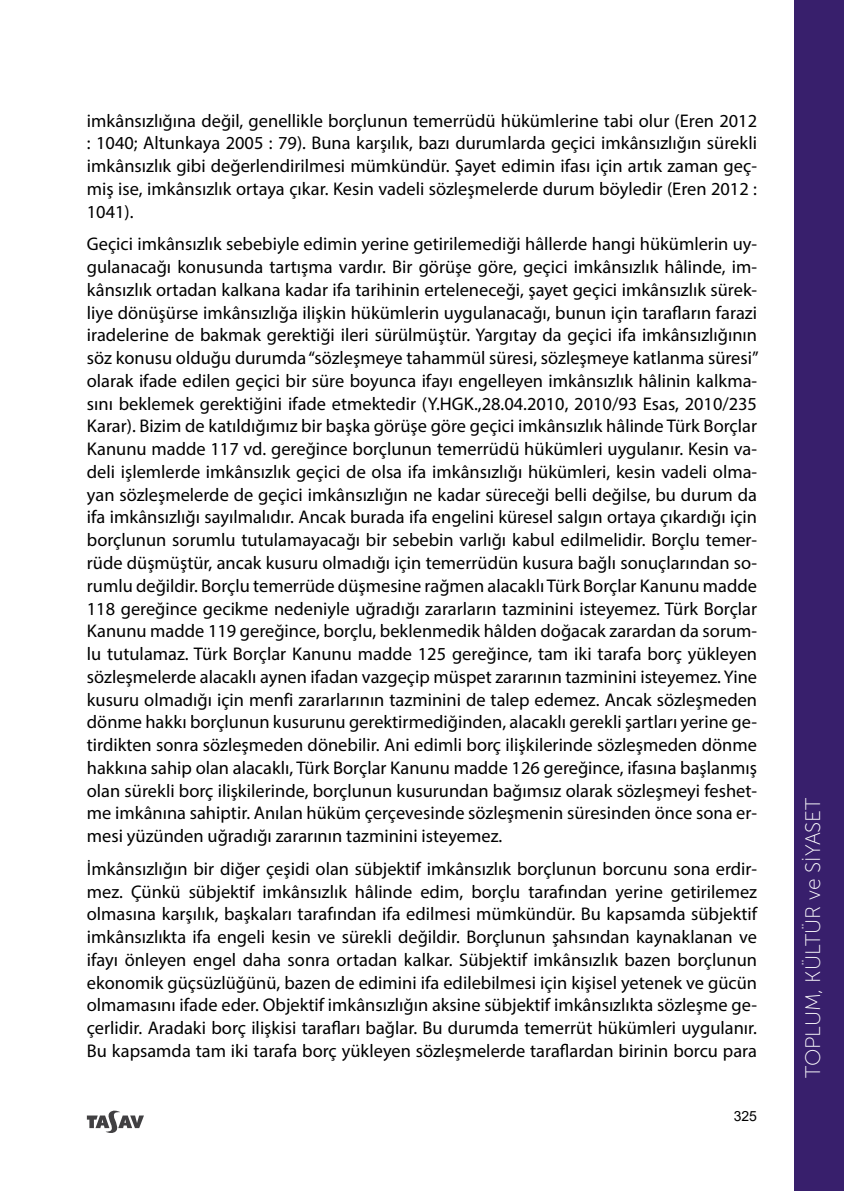
<style>
.page{position:relative;width:844px;height:1191px;background:#fff}
.page>*{position:absolute;margin:0;border:0;box-sizing:border-box;transform-origin:0 0}
.t1{font:21px "Museo Sans 100";color:#fff}
.t2{font:18.38px/22.8px "Myriad Pro";color:#000;text-align:justify}
.t3{font:14px "Arial";color:#000}
</style>
<div class="page">
<svg style="left:87px;top:1110px;width:57px;height:23px"></svg>
<div style="left:793px;top:0;width:50px;height:1191px;background:#381f6c"></div>
<p class="t2" style="left:87px;top:109px;width:671px">imkânsızlığına değil, genellikle borçlunun temerrüdü hükümlerine tabi olur (Eren 2012 : 1040; Altunkaya 2005 : 79). Buna karşılık, bazı durumlarda geçici imkânsızlığın sürekli imkânsızlık gibi değerlendirilmesi mümkündür. Şayet edimin ifası için artık zaman geç&shy;miş ise, imkânsızlık ortaya çıkar. Kesin vadeli sözleşmelerde durum böyledir (Eren 2012 :<br>1041).</p>
<p class="t2" style="left:87px;top:232px;width:673px">Geçici imkânsızlık sebebiyle edimin yerine getirilemediği hâllerde hangi hükümlerin uy&shy;gulanacağı konusunda tartışma vardır. Bir görüşe göre, geçici imkânsızlık hâlinde, im&shy;kânsızlık ortadan kalkana kadar ifa tarihinin erteleneceği, şayet geçici imkânsızlık sürek&shy;liye dönüşürse imkânsızlığa ilişkin hükümlerin uygulanacağı, bunun için tarafların farazi iradelerine de bakmak gerektiği ileri sürülmüştür. Yargıtay da geçici ifa imkânsızlığının söz konusu olduğu durumda “sözleşmeye tahammül süresi, sözleşmeye katlanma süresi” olarak ifade edilen geçici bir süre boyunca ifayı engelleyen imkânsızlık hâlinin kalkma&shy;sını beklemek gerektiğini ifade etmektedir (Y.HGK.,28.04.2010, 2010/93 Esas, 2010/235<br>Karar). Bizim de katıldığımız bir başka görüşe göre geçici imkânsızlık hâlinde Türk Borçlar Kanunu madde 117 vd. gereğince borçlunun temerrüdü hükümleri uygulanır. Kesin va&shy;deli işlemlerde imkânsızlık geçici de olsa ifa imkânsızlığı hükümleri, kesin vadeli olma&shy;yan sözleşmelerde de geçici imkânsızlığın ne kadar süreceği belli değilse, bu durum da ifa imkânsızlığı sayılmalıdır. Ancak burada ifa engelini küresel salgın ortaya çıkardığı için borçlunun sorumlu tutulamayacağı bir sebebin varlığı kabul edilmelidir. Borçlu temer&shy;rüde düşmüştür, ancak kusuru olmadığı için temerrüdün kusura bağlı sonuçlarından so&shy;rumlu değildir. Borçlu temerrüde düşmesine rağmen alacaklı Türk Borçlar Kanunu madde 118 gereğince gecikme nedeniyle uğradığı zararların tazminini isteyemez. Türk Borçlar Kanunu madde 119 gereğince, borçlu, beklenmedik hâlden doğacak zarardan da sorum&shy;lu tutulamaz. Türk Borçlar Kanunu madde 125 gereğince, tam iki tarafa borç yükleyen sözleşmelerde alacaklı aynen ifadan vazgeçip müspet zararının tazminini isteyemez. Yine kusuru olmadığı için menfi zararlarının tazminini de talep edemez. Ancak sözleşmeden dönme hakkı borçlunun kusurunu gerektirmediğinden, alacaklı gerekli şartları yerine ge&shy;tirdikten sonra sözleşmeden dönebilir. Ani edimli borç ilişkilerinde sözleşmeden dönme hakkına sahip olan alacaklı, Türk Borçlar Kanunu madde 126 gereğince, ifasına başlanmış olan sürekli borç ilişkilerinde, borçlunun kusurundan bağımsız olarak sözleşmeyi feshet&shy;me imkânına sahiptir. Anılan hüküm çerçevesinde sözleşmenin süresinden önce sona er&shy;mesi yüzünden uğradığı zararının tazminini isteyemez.</p>
<p class="t2" style="left:87px;top:857px;width:671px">İmkânsızlığın bir diğer çeşidi olan sübjektif imkânsızlık borçlunun borcunu sona erdir&shy;mez. Çünkü sübjektif imkânsızlık hâlinde edim, borçlu tarafından yerine getirilemez olmasına karşılık, başkaları tarafından ifa edilmesi mümkündür. Bu kapsamda sübjektif imkânsızlıkta ifa engeli kesin ve sürekli değildir. Borçlunun şahsından kaynaklanan ve ifayı önleyen engel daha sonra ortadan kalkar. Sübjektif imkânsızlık bazen borçlunun ekonomik güçsüzlüğünü, bazen de edimini ifa edilebilmesi için kişisel yetenek ve gücün olmamasını ifade eder. Objektif imkânsızlığın aksine sübjektif imkânsızlıkta sözleşme ge&shy;çerlidir. Aradaki borç ilişkisi tarafları bağlar. Bu durumda temerrüt hükümleri uygulanır.<br>Bu kapsamda tam iki tarafa borç yükleyen sözleşmelerde taraflardan birinin borcu para</p>
<p class="t3" style="left:733px;top:1106px;width:25px">325</p>
<p class="t1" style="left:801px;top:1078px;width:282px;rotate:-90deg">TOPLUM, KÜLTÜR ve SİYASET</p>
</div>
